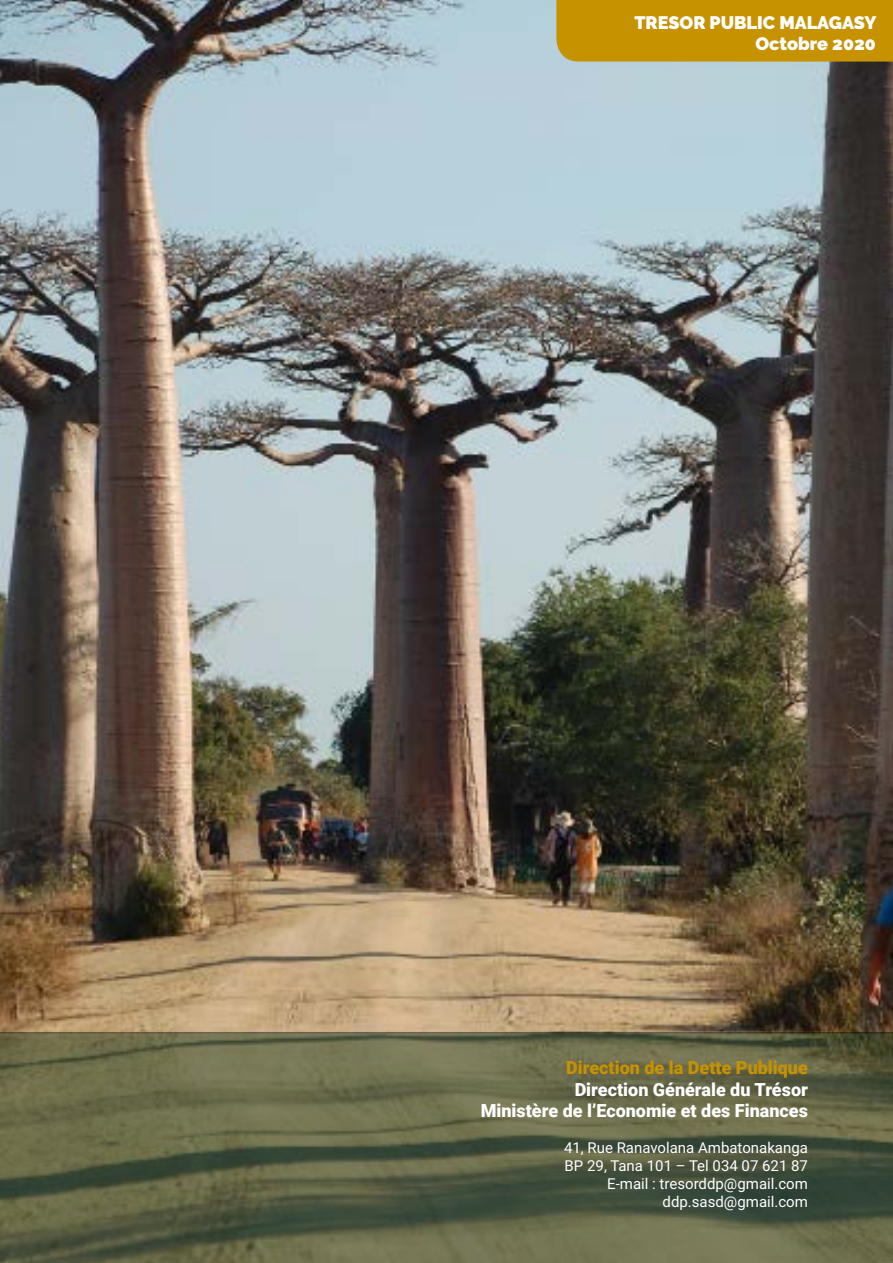
<style>
.page{position:relative;width:893px;height:1263px;background:#fff}
.page>*{position:absolute;margin:0;border:0;box-sizing:border-box;transform-origin:0 0}
.t1{font:900 18px/21.6px "Roboto";color:#fff;text-align:right}
.t2{font:900 18px/21.6px "Raleway";color:#fff;text-align:right}
.t3{font:900 18px "Roboto";color:#c69200}
.t4{font:15px/18px "Roboto";color:#fff;text-align:right}
</style>
<div class="page">
<img style="left:0;top:0;width:893px;height:1032px">
<svg style="left:0;top:1032px;width:893px;height:231px;background:#5f6346"></svg>
<div style="left:556px;top:0;width:337px;height:62px;background:#c69200"></div>
<p class="t2" style="left:634px;top:12px;width:244px">TRESOR PUBLIC MALAGASY<br>Octobre 2020</p>
<p class="t3" style="left:566px;top:1055px;width:243px">Direction de la Dette Publique</p>
<p class="t1" style="left:481px;top:1078px;width:329px">Direction Générale du Trésor<br>Ministère de l’Economie et des Finances</p>
<p class="t4" style="left:564px;top:1138px;width:246px">41, Rue Ranavolana Ambatonakanga<br>BP 29, Tana 101 – Tel 034 07 621 87<br>E-mail : tresorddp@gmail.com ddp.sasd@gmail.com</p>
</div>
